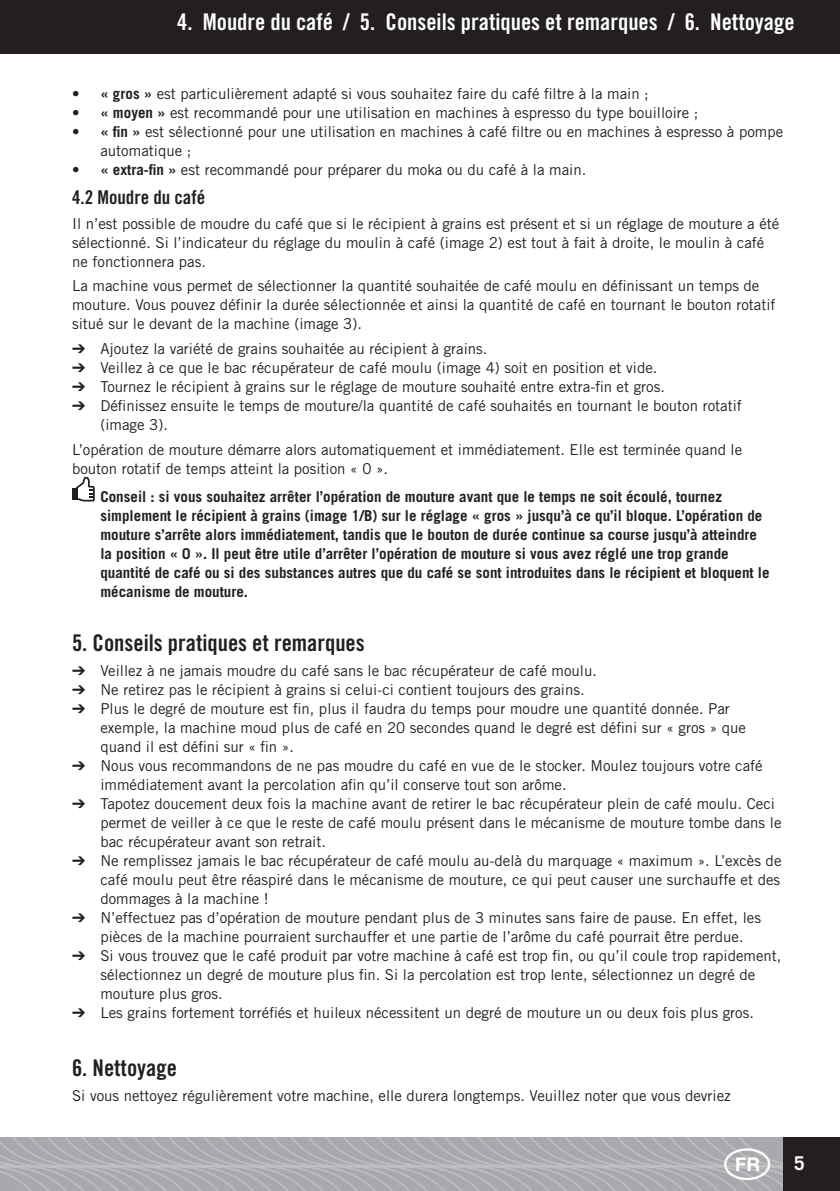
<style>
.page{position:relative;width:840px;height:1191px;background:#fff}
.page>*{position:absolute;margin:0;border:0;box-sizing:border-box;transform-origin:0 0}
.t1{font:23px "Trade Gothic LT Std Bd Cn 20";color:#fff}
.t2{font:23px "Trade Gothic LT Std Bd Cn 20";color:#231f20}
.t3{font:19px "Trade Gothic LT Std Bd Cn 20";color:#231f20}
.t4{font:700 19px "Trade Gothic LT Std";color:#fff}
.t5{font:15px/19px "Trade Gothic LT Std";color:#231f20}
.t6{font:700 15px/19px "Trade Gothic LT Std";color:#231f20}
.s1{font-weight:700}
</style>
<div class="page">
<svg style="left:75px;top:477px;width:20px;height:24px"></svg>
<div style="left:72px;top:487px;width:5px;height:12px;background:#231f20"></div>
<div style="left:0;top:0;width:839px;height:53px;background:#231f20"></div>
<svg style="left:0;top:1137px;width:782px;height:54px;background:#acaeb0"></svg>
<div style="left:783px;top:1137px;width:56px;height:54px;background:#231f20"></div>
<svg style="left:724px;top:1148px;width:46px;height:32px"></svg>
<h1 class="t1" style="left:177px;top:8px;width:618px">4. Moudre du café / 5. Conseils pratiques et remarques / 6. Nettoyage</h1>
<p class="t5" style="left:72px;top:84px;width:578px">• <span class="s1">« gros »</span> est particulièrement adapté si vous souhaitez faire du café filtre à la main ;</p>
<p class="t5" style="left:72px;top:103px;width:627px">• <span class="s1">« moyen »</span> est recommandé pour une utilisation en machines à espresso du type bouilloire ;</p>
<p class="t5" style="left:100px;top:122px;width:684px;text-indent:-28px">• <span class="s1">« fin »</span> est sélectionné pour une utilisation en machines à café filtre ou en machines à espresso à pompe automatique ;</p>
<p class="t5" style="left:72px;top:160px;width:515px">• <span class="s1">« extra-fin »</span> est recommandé pour préparer du moka ou du café à la main.</p>
<p class="t3" style="left:72px;top:186px;width:134px">4.2 Moudre du café</p>
<p class="t5" style="left:72px;top:213px;width:708px">Il n’est possible de moudre du café que si le récipient à grains est présent et si un réglage de mouture a été sélectionné. Si l’indicateur du réglage du moulin à café (image 2) est tout à fait à droite, le moulin à café ne fonctionnera pas.</p>
<p class="t5" style="left:72px;top:276px;width:704px">La machine vous permet de sélectionner la quantité souhaitée de café moulu en définissant un temps de mouture. Vous pouvez définir la durée sélectionnée et ainsi la quantité de café en tournant le bouton rotatif situé sur le devant de la machine (image 3).</p>
<p class="t5" style="left:72px;top:339px;width:416px">➔ Ajoutez la variété de grains souhaitée au récipient à grains.</p>
<p class="t5" style="left:72px;top:358px;width:586px">➔ Veillez à ce que le bac récupérateur de café moulu (image 4) soit en position et vide.</p>
<p class="t5" style="left:72px;top:377px;width:594px">➔ Tournez le récipient à grains sur le réglage de mouture souhaité entre extra-fin et gros.</p>
<p class="t5" style="left:100px;top:396px;width:642px;text-indent:-28px">➔ Définissez ensuite le temps de mouture/la quantité de café souhaités en tournant le bouton rotatif (image 3).</p>
<p class="t5" style="left:72px;top:440px;width:671px">L’opération de mouture démarre alors automatiquement et immédiatement. Elle est terminée quand le bouton rotatif de temps atteint la position « 0 ».</p>
<p class="t6" style="left:100px;top:487px;width:670px">Conseil : si vous souhaitez arrêter l’opération de mouture avant que le temps ne soit écoulé, tournez simplement le récipient à grains (image 1/B) sur le réglage « gros » jusqu’à ce qu’il bloque. L’opération de mouture s’arrête alors immédiatement, tandis que le bouton de durée continue sa course jusqu’à atteindre la position « 0 ». Il peut être utile d’arrêter l’opération de mouture si vous avez réglé une trop grande quantité de café ou si des substances autres que du café se sont introduites dans le récipient et bloquent le mécanisme de mouture.</p>
<h1 class="t2" style="left:72px;top:629px;width:294px">5. Conseils pratiques et remarques</h1>
<p class="t5" style="left:72px;top:661px;width:526px">➔ Veillez à ne jamais moudre du café sans le bac récupérateur de café moulu.</p>
<p class="t5" style="left:72px;top:680px;width:513px">➔ Ne retirez pas le récipient à grains si celui-ci contient toujours des grains.</p>
<p class="t5" style="left:100px;top:699px;width:646px;text-indent:-28px">➔ Plus le degré de mouture est fin, plus il faudra du temps pour moudre une quantité donnée. Par exemple, la machine moud plus de café en 20 secondes quand le degré est défini sur « gros » que quand il est défini sur « fin ».</p>
<p class="t5" style="left:100px;top:756px;width:663px;text-indent:-28px">➔ Nous vous recommandons de ne pas moudre du café en vue de le stocker. Moulez toujours votre café immédiatement avant la percolation afin qu’il conserve tout son arôme.</p>
<p class="t5" style="left:100px;top:794px;width:682px;text-indent:-28px">➔ Tapotez doucement deux fois la machine avant de retirer le bac récupérateur plein de café moulu. Ceci permet de veiller à ce que le reste de café moulu présent dans le mécanisme de mouture tombe dans le bac récupérateur avant son retrait.</p>
<p class="t5" style="left:100px;top:851px;width:682px;text-align:justify;text-indent:-28px">➔ Ne remplissez jamais le bac récupérateur de café moulu au-delà du marquage « maximum ». L’excès de café moulu peut être réaspiré dans le mécanisme de mouture, ce qui peut causer une surchauffe et des dommages à la machine !</p>
<p class="t5" style="left:100px;top:908px;width:661px;text-indent:-28px">➔ N’effectuez pas d’opération de mouture pendant plus de 3 minutes sans faire de pause. En effet, les pièces de la machine pourraient surchauffer et une partie de l’arôme du café pourrait être perdue.</p>
<p class="t5" style="left:100px;top:946px;width:682px;text-indent:-28px">➔ Si vous trouvez que le café produit par votre machine à café est trop fin, ou qu’il coule trop rapidement, sélectionnez un degré de mouture plus fin. Si la percolation est trop lente, sélectionnez un degré de mouture plus gros.</p>
<p class="t5" style="left:72px;top:1003px;width:683px">➔ Les grains fortement torréfiés et huileux nécessitent un degré de mouture un ou deux fois plus gros.</p>
<h1 class="t2" style="left:72px;top:1054px;width:106px">6. Nettoyage</h1>
<p class="t5" style="left:72px;top:1085px;width:660px">Si vous nettoyez régulièrement votre machine, elle durera longtemps. Veuillez noter que vous devriez</p>
<p class="t4" style="left:793px;top:1151px;width:12px">5</p>
</div>
